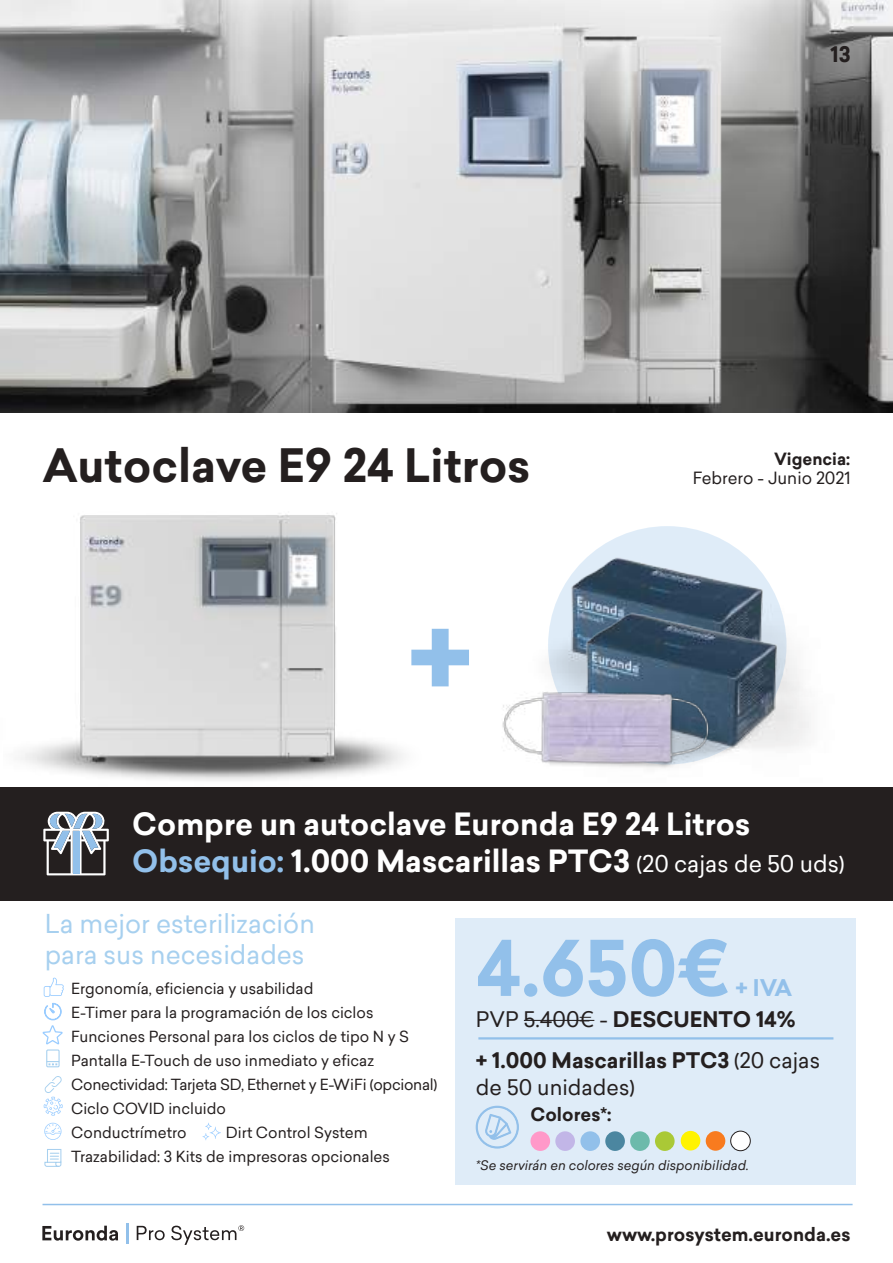
<style>
.page{position:relative;width:893px;height:1263px;background:#fff}
.page>*{position:absolute;margin:0;border:0;box-sizing:border-box;transform-origin:0 0}
.t1{font:700 118.5px "Sailec";color:#92c0ea}
.t2{font:700 75px "Sailec";color:#92c0ea}
.t3{font:700 45px "Sailec";color:#241f1f}
.t4{font:700 30px/37.5px "Sailec";color:#fff}
.t5{font:25.5px/30.6px "Sailec";color:#a7d0ef}
.t6{font:700 22.5px "Sailec";color:#92c0ea}
.t7{font:700 21px/40.5px "Sailec";color:#241f1f}
.t8{font:21px "Sailec";color:#241f1f}
.t9{font:700 18px "Sailec";color:#241f1f}
.t10{font:16.5px "Sailec";color:#241f1f}
.t11{font:700 16.5px "Sailec";color:#241f1f}
.t12{font:15px/24px "Sailec";color:#241f1f}
.t13{font:italic 12.9px "Sailec";color:#241f1f}
.s1{color:#92c0ea}
.s2{font-weight:400;font-size:22.5px}
.s3{font-weight:400}
</style>
<div class="page">
<hr style="left:43px;top:1204px;width:810px;height:1px;background:#92c0ea">
<hr style="left:126px;top:1224px;width:2px;height:20px;background:#92c0ea">
<svg style="left:42px;top:1226px;width:76px;height:15px"></svg>
<svg style="left:137px;top:1226px;width:28px;height:14px"></svg>
<svg style="left:171px;top:1225px;width:73px;height:20px"></svg>
<img style="left:0;top:0;width:893px;height:412px">
<img style="left:41px;top:513px;width:362px;height:268px">
<div style="left:0;top:787px;width:893px;height:113px;background:#241f1f"></div>
<svg style="left:43px;top:812px;width:66px;height:63px"></svg>
<div style="left:73px;top:831px;width:6px;height:42px;background:#92c0ea"></div>
<div style="left:455px;top:918px;width:401px;height:266px;background:#dfecf8"></div>
<hr style="left:524px;top:1020px;width:70px;height:1px;background:#241f1f">
<div style="left:548px;top:526px;width:238px;height:238px;background:#dfecf8;border-radius:50%"></div>
<img style="left:573px;top:543px;width:190px;height:31px">
<img style="left:551px;top:574px;width:258px;height:174px">
<img style="left:502px;top:619px;width:267px;height:149px">
<svg style="left:476px;top:1106px;width:43px;height:42px"></svg>
<div style="left:555px;top:1131px;width:20px;height:20px;background:#c2b6e7;border-radius:50%"></div>
<div style="left:530px;top:1131px;width:20px;height:20px;background:#ff99c9;border-radius:50%"></div>
<div style="left:706px;top:1131px;width:19px;height:20px;background:#f87b1f;border-radius:50%"></div>
<div style="left:580px;top:1131px;width:20px;height:20px;background:#92c0ea;border-radius:50%"></div>
<div style="left:731px;top:1131px;width:19px;height:20px;background:#fff;border-radius:50%"></div>
<div style="left:730px;top:1131px;width:20px;height:20px;border:1px solid #241f1f;border-radius:50%"></div>
<div style="left:605px;top:1131px;width:20px;height:20px;background:#4b86a0;border-radius:50%"></div>
<div style="left:630px;top:1131px;width:20px;height:20px;background:#6dbaab;border-radius:50%"></div>
<div style="left:655px;top:1131px;width:20px;height:20px;background:#aac936;border-radius:50%"></div>
<div style="left:681px;top:1131px;width:19px;height:19px;background:#fff300;border-radius:50%"></div>
<div style="left:46px;top:1049px;width:14px;height:18px;border:1px solid #a7d0ef"></div>
<svg style="left:47px;top:1061px;width:12px;height:4px"></svg>
<svg style="left:44px;top:1076px;width:19px;height:40px"></svg>
<svg style="left:44px;top:1149px;width:18px;height:18px"></svg>
<svg style="left:44px;top:1123px;width:17px;height:17px"></svg>
<svg style="left:202px;top:1123px;width:19px;height:17px"></svg>
<svg style="left:44px;top:978px;width:20px;height:19px"></svg>
<svg style="left:43px;top:1003px;width:20px;height:41px"></svg>
<hr style="left:478px;top:1037px;width:355px;height:2px;background:#92c0ea">
<h3 class="t3" style="left:42px;top:433px;width:489px">Autoclave E9 24 Litros</h3>
<h1 class="t1" style="left:408px;top:573px;width:66px">+</h1>
<h3 class="t7" style="left:831px;top:35px;width:22px">13</h3>
<p class="t11" style="left:774px;top:447px;width:78px">Vigencia:</p>
<p class="t10" style="left:693px;top:467px;width:159px">Febrero - Junio 2021</p>
<h3 class="t4" style="left:132px;top:805px;width:714px">Compre un autoclave Euronda E9 24 Litros<br><span class="s1">Obsequio:</span> 1.000 Mascarillas PTC3 <span class="s2">(20 cajas de 50 uds)</span></h3>
<h3 class="t5" style="left:45px;top:908px;width:272px">La mejor esterilización para sus necesidades</h3>
<p class="t12" style="left:71px;top:976px;width:368px">Ergonomía, eficiencia y usabilidad<br>E-Timer para la programación de los ciclos Funciones Personal para los ciclos de tipo N y S Pantalla E-Touch de uso inmediato y eficaz Conectividad: Tarjeta SD, Ethernet y E-WiFi (opcional)<br>Ciclo COVID incluido<br>Conductrímetro</p>
<p class="t12" style="left:71px;top:1120px;width:320px;text-indent:155px">Dirt Control System<br>Trazabilidad: 3 Kits de impresoras opcionales</p>
<h2 class="t2" style="left:476px;top:915px;width:256px">4.650€</h2>
<h3 class="t6" style="left:735px;top:971px;width:58px">+ IVA</h3>
<h3 class="t7" style="left:476px;top:1000px;width:346px"><span class="s3">PVP 5.400€ -</span> DESCUENTO 14%<br>+ 1.000 Mascarillas PTC3 <span class="s3">(20 cajas</span></h3>
<h3 class="t8" style="left:476px;top:1072px;width:160px">de 50 unidades)</h3>
<p class="t9" style="left:530px;top:1101px;width:83px">Colores*:</p>
<p class="t13" style="left:476px;top:1156px;width:274px">*Se servirán en colores según disponibilidad.</p>
<p class="t9" style="left:607px;top:1221px;width:245px">www.prosystem.euronda.es</p>
</div>
